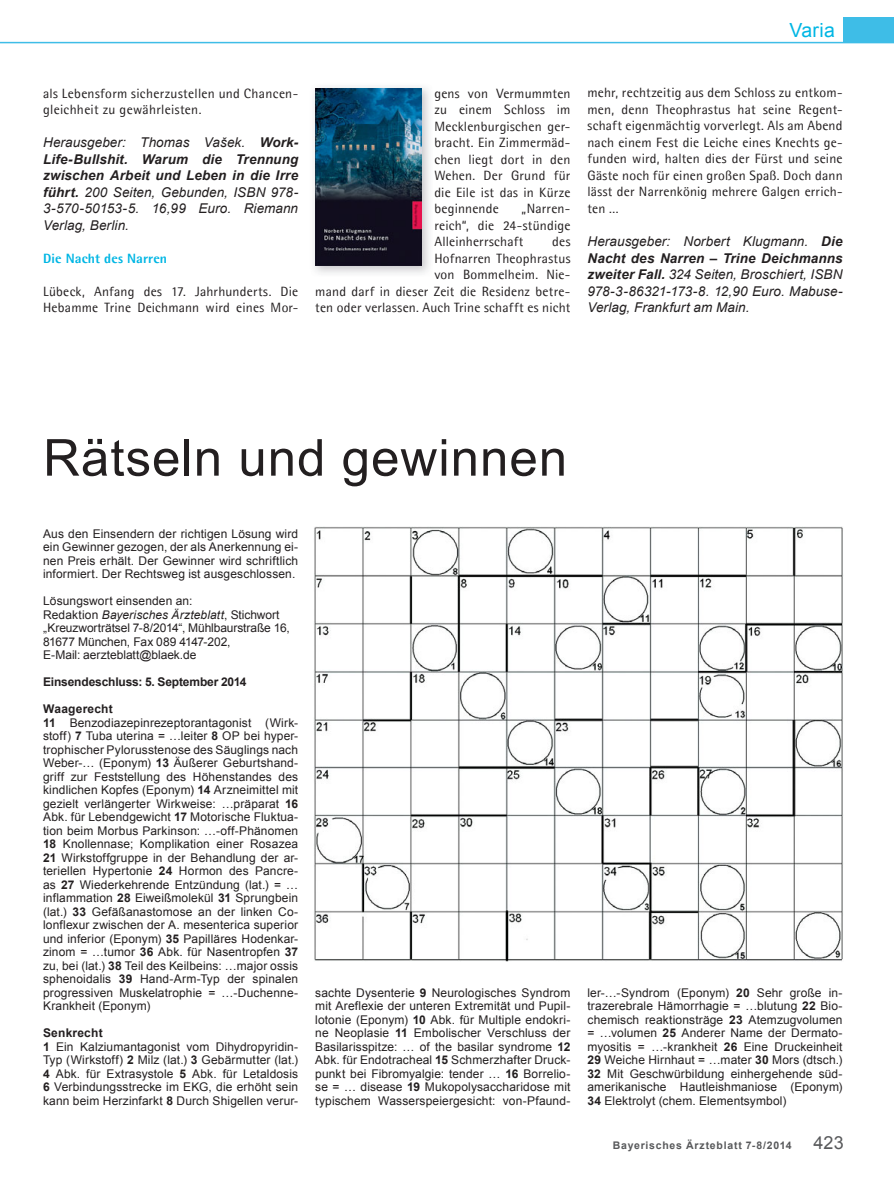
<style>
.page{position:relative;width:894px;height:1189px;background:#fff}
.page>*{position:absolute;margin:0;border:0;box-sizing:border-box;transform-origin:0 0}
.t1{font:51px "Arial";letter-spacing:.02em;color:#231f20}
.t2{font:19.5px "Arial";letter-spacing:.015em;color:#00b6e4}
.t3{font:13.5px/16.5px "Agfa Rotis Semisans";letter-spacing:.015em;color:#231f20;text-align:justify}
.t4{font:italic 13.5px/16.5px "Arial";letter-spacing:.005em;color:#231f20;text-align:justify}
.t5{font:800 13.5px "Agfa Rotis Semisans";letter-spacing:.01em;color:#00b6e4}
.t6{font:12px/13.5px "Arial";letter-spacing:.01em;color:#231f20;text-align:justify}
.t7{font:700 12px "Arial";letter-spacing:-.01em;color:#231f20}
.t8{font:700 10.5px "Arial";letter-spacing:.07em;color:#58595b}
.s1{font-weight:700}
.s2{font-style:italic}
.s3{font-weight:400;font-size:18px}
</style>
<div class="page">
<hr style="left:0;top:42px;width:894px;height:1px;background:#3ebde7">
<div style="left:842px;top:18px;width:52px;height:25px;background:#3ebde7"></div>
<img style="left:314px;top:526px;width:529px;height:435px">
<img style="left:314px;top:87px;width:115px;height:186px">
<img style="left:315px;top:88px;width:106px;height:177px">
<h2 class="t2" style="left:789px;top:20px;width:47px">Varia</h2>
<p class="t3" style="left:43px;top:85px;width:257px">als Lebensform sicherzustellen und Chancen&shy;gleichheit zu gewährleisten.</p>
<p class="t4" style="left:43px;top:134px;width:257px">Herausgeber: Thomas Vašek. <span class="s1">Work-Life-Bullshit. Warum die Trennung zwischen Arbeit und Leben in die Irre führt.</span> 200 Seiten, Gebunden, ISBN 978- 3-570-50153-5. 16,99 Euro. Riemann Verlag, Berlin.</p>
<p class="t5" style="left:43px;top:250px;width:126px">Die Nacht des Narren</p>
<p class="t3" style="left:43px;top:283px;width:257px">Lübeck, Anfang des 17. Jahrhunderts. Die<br>Hebamme Trine Deichmann wird eines Mor-</p>
<p class="t3" style="left:434px;top:85px;width:138px">gens von Vermummten zu einem Schloss im Mecklenburgischen ger&shy;bracht. Ein Zimmermäd&shy;chen liegt dort in den Wehen. Der Grund für die Eile ist das in Kürze beginnende</p>
<p class="t3" style="left:434px;top:200px;width:138px;text-indent:87px">„Narren&shy;reich“, die 24-stündige Alleinherrschaft</p>
<p class="t3" style="left:315px;top:233px;width:257px;text-align:right">des<br>Hofnarren Theophrastus<br>von Bommelheim. Nie-<br>mand darf in dieser Zeit die Residenz betre&shy;ten oder verlassen. Auch Trine schafft es nicht</p>
<p class="t3" style="left:587px;top:85px;width:257px">mehr, rechtzeitig aus dem Schloss zu entkom&shy;men, denn Theophrastus hat seine Regent&shy;schaft eigenmächtig vorverlegt. Als am Abend nach einem Fest die Leiche eines Knechts ge&shy;funden wird, halten dies der Fürst und seine Gäste noch für einen großen Spaß. Doch dann lässt der Narrenkönig mehrere Galgen errich&shy;ten ...</p>
<p class="t4" style="left:587px;top:233px;width:257px">Herausgeber: Norbert Klugmann. <span class="s1">Die Nacht des Narren – Trine Deichmanns zweiter Fall.</span> 324 Seiten, Broschiert, ISBN 978-3-86321-173-8. 12,90 Euro. Mabuse-Verlag, Frankfurt am Main.</p>
<h1 class="t1" style="left:43px;top:429px;width:525px">Rätseln und gewinnen</h1>
<p class="t6" style="left:43px;top:527px;width:257px">Aus den Einsendern der richtigen Lösung wird ein Gewinner gezogen, der als Anerkennung ei&shy;nen Preis erhält. Der Gewinner wird schriftlich informiert. Der Rechtsweg ist ausgeschlossen.</p>
<p class="t6" style="left:43px;top:594px;width:248px;text-align:left">Lösungswort einsenden an:<br>Redaktion <span class="s2">Bayerisches Ärzteblatt</span>, Stichwort „Kreuzworträtsel 7-8/2014“, Mühlbaurstraße 16, 81677 München, Fax 089 4147-202,<br>E-Mail: aerzteblatt@blaek.de</p>
<p class="t7" style="left:43px;top:675px;width:205px">Einsendeschluss: 5. September 2014</p>
<p class="t6" style="left:43px;top:702px;width:257px;text-align:left"><span class="s1">Waagerecht<br>11</span> Benzodiazepinrezeptorantagonist (Wirk&shy;stoff) <span class="s1">7</span> Tuba uterina = …leiter <span class="s1">8</span> OP bei hyper&shy;trophischer Pylorusstenose des Säuglings nach Weber-… (Eponym) <span class="s1">13</span> Äußerer Geburtshand&shy;griff zur Feststellung des Höhenstandes des kindlichen Kopfes (Eponym) <span class="s1">14</span> Arzneimittel mit gezielt verlängerter Wirkweise: …präparat <span class="s1">16<br></span>Abk. für Lebendgewicht <span class="s1">17</span> Motorische Fluktua&shy;tion beim Morbus Parkinson: …-off-Phänomen <span class="s1">18</span> Knollennase; Komplikation einer Rosazea <span class="s1">21</span> Wirkstoffgruppe in der Behandlung der ar&shy;teriellen Hypertonie <span class="s1">24</span> Hormon des Pancre&shy;as <span class="s1">27</span> Wiederkehrende Entzündung (lat.) = … inflammation <span class="s1">28</span> Eiweißmolekül <span class="s1">31</span> Sprungbein (lat.) <span class="s1">33</span> Gefäßanastomose an der linken Co&shy;lonflexur zwischen der A. mesenterica superior und inferior (Eponym) <span class="s1">35</span> Papilläres Hodenkar&shy;zinom = …tumor <span class="s1">36</span> Abk. für Nasentropfen <span class="s1">37 </span>zu, bei (lat.) <span class="s1">38</span> Teil des Keilbeins: …major ossis sphenoidalis <span class="s1">39</span> Hand-Arm-Typ der spinalen progressiven Muskelatrophie = …-Duchenne-Krankheit (Eponym)</p>
<p class="t6" style="left:43px;top:1026px;width:257px;text-align:left"><span class="s1">Senkrecht<br>1</span> Ein Kalziumantagonist vom Dihydropyridin-Typ (Wirkstoff) <span class="s1">2</span> Milz (lat.) <span class="s1">3</span> Gebärmutter (lat.)<br><span class="s1">4</span> Abk. für Extrasystole <span class="s1">5</span> Abk. für Letaldosis <span class="s1">6</span> Verbindungsstrecke im EKG, die erhöht sein kann beim Herzinfarkt <span class="s1">8</span> Durch Shigellen verur-</p>
<p class="t6" style="left:315px;top:986px;width:257px">sachte Dysenterie <span class="s1">9</span> Neurologisches Syndrom mit Areflexie der unteren Extremität und Pupil&shy;lotonie (Eponym) <span class="s1">10</span> Abk. für Multiple endokri&shy;ne Neoplasie <span class="s1">11</span> Embolischer Verschluss der Basilarisspitze: … of the basilar syndrome <span class="s1">12<br></span>Abk. für Endotracheal <span class="s1">15</span> Schmerzhafter Druck&shy;punkt bei Fibromyalgie: tender … <span class="s1">16</span> Borrelio&shy;se = … disease <span class="s1">19</span> Mukopolysaccharidose mit typischem Wasserspeiergesicht: von-Pfaund-</p>
<p class="t6" style="left:587px;top:986px;width:257px">ler-…-Syndrom (Eponym) <span class="s1">20</span> Sehr große in&shy;trazerebrale Hämorrhagie = …blutung <span class="s1">22</span> Bio&shy;chemisch reaktionsträge <span class="s1">23</span> Atemzugvolumen = …volumen <span class="s1">25</span> Anderer Name der Dermato&shy;myositis = …-krankheit <span class="s1">26</span> Eine Druckeinheit <span class="s1">29</span> Weiche Hirnhaut = …mater <span class="s1">30</span> Mors (dtsch.)<br><span class="s1">32</span> Mit Geschwürbildung einhergehende süd&shy;amerikanische Hautleishmaniose (Eponym)<br><span class="s1">34</span> Elektrolyt (chem. Elementsymbol)</p>
<p class="t8" style="left:613px;top:1139px;width:232px">Bayerisches Ärzteblatt 7-8/2014 <span class="s3">423</span></p>
</div>
